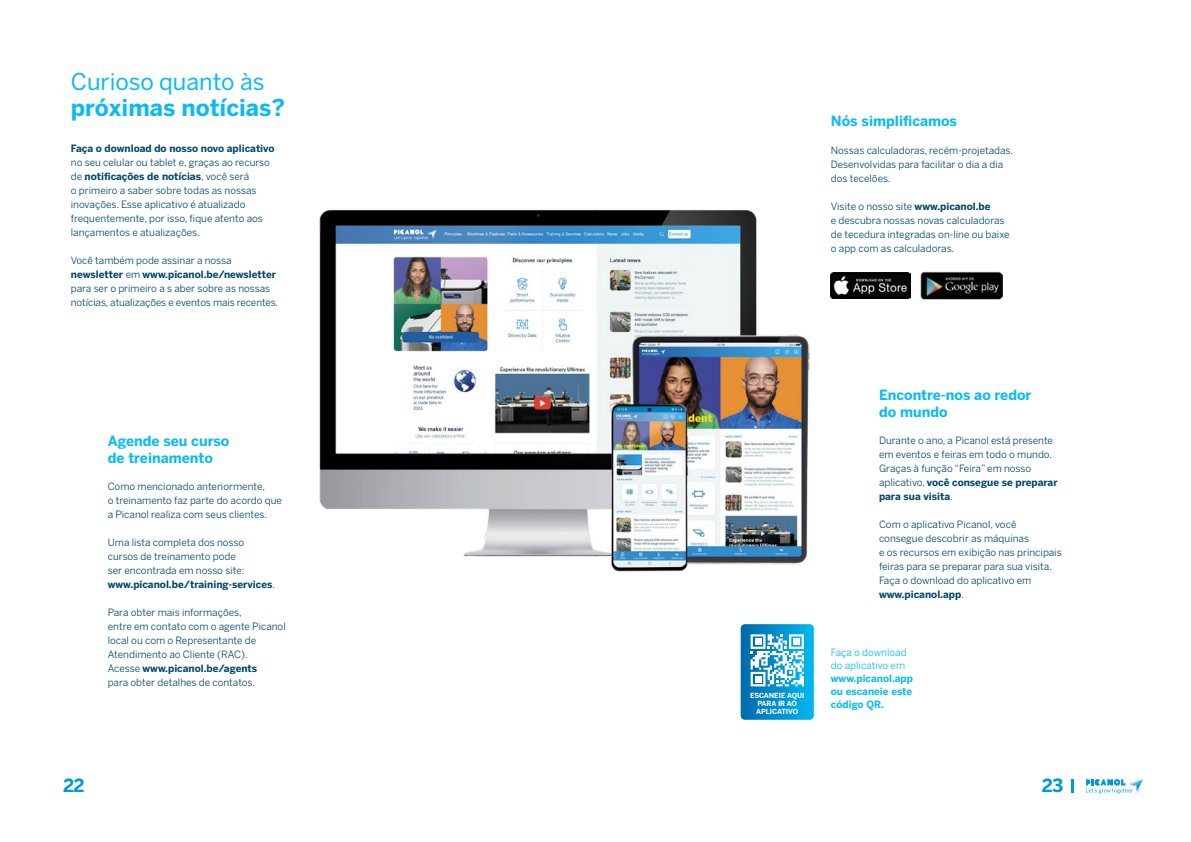
<style>
.page{position:relative;width:1191px;height:842px;background:#fff}
.page>*{position:absolute;margin:0;border:0;box-sizing:border-box;transform-origin:0 0}
.t1{font:700 23px "Benton Sans";color:#0bbbef}
.t2{font:23px "Benton Sans";color:#0bbbef}
.t3{font:700 18px "Benton Sans";color:#0099d4}
.t4{font:700 14px/16.8px "Benton Sans";color:#0bbbef}
.t5{font:10px/14px "Benton Sans";color:#004768}
.t6{font:700 10px/13px "Benton Sans";color:#0bbbef;text-align:justify}
.t7{font:700 10px "Benton Sans";color:#004768}
.t8{font:10px/13px "Benton Sans";color:#0bbbef}
.t9{font:700 7px/8.2px "Benton Sans";letter-spacing:-.005em;color:#fff;text-align:center}
.s1{font-weight:700}
</style>
<div class="page">
<img style="left:319px;top:209px;width:491px;height:363px">
<img style="left:831px;top:272px;width:80px;height:27px">
<img style="left:920px;top:271px;width:82px;height:29px">
<svg style="left:740px;top:624px;width:74px;height:96px;background:#3aa9d7"></svg>
<div style="left:755px;top:638px;width:6px;height:7px;background:#fff"></div>
<svg style="left:1086px;top:779px;width:56px;height:15px"></svg>
<svg style="left:1071px;top:779px;width:2px;height:13px"></svg>
<h1 class="t2" style="left:71px;top:68px;width:195px">Curioso quanto às</h1>
<h1 class="t1" style="left:71px;top:94px;width:216px">próximas notícias?</h1>
<p class="t7" style="left:71px;top:143px;width:205px">Faça o download do nosso novo aplicativo</p>
<p class="t5" style="left:71px;top:156px;width:201px">no seu celular ou tablet e, graças ao recurso de <span class="s1">notificações de notícias</span>, você será<br>o primeiro a saber sobre todas as nossas inovações. Esse aplicativo é atualizado frequentemente, por isso, fique atento aos lançamentos e atualizações.</p>
<p class="t5" style="left:71px;top:254px;width:209px">Você também pode assinar a nossa <span class="s1">newsletter</span> em <span class="s1">www.picanol.be/newsletter </span>para ser o primeiro a s aber sobre as nossas notícias, atualizações e eventos mais recentes.</p>
<h3 class="t4" style="left:108px;top:433px;width:123px">Agende seu curso de treinamento</h3>
<p class="t5" style="left:108px;top:480px;width:176px">Como mencionado anteriormente,<br>o treinamento faz parte do acordo que a Picanol realiza com seus clientes.</p>
<p class="t5" style="left:108px;top:536px;width:169px">Uma lista completa dos nosso cursos de treinamento pode<br>ser encontrada em nosso site: <span class="s1">www.picanol.be/training-services</span>.</p>
<p class="t5" style="left:108px;top:606px;width:179px">Para obter mais informações,<br>entre em contato com o agente Picanol local ou com o Representante de<br>Atendimento ao Cliente (RAC).<br>Acesse <span class="s1">www.picanol.be/agents<br></span>para obter detalhes de contatos.</p>
<h3 class="t4" style="left:831px;top:113px;width:128px">Nós simplificamos</h3>
<p class="t5" style="left:831px;top:144px;width:184px">Nossas calculadoras, recém-projetadas.<br>Desenvolvidas para facilitar o dia a dia dos tecelões.</p>
<p class="t5" style="left:831px;top:200px;width:180px">Visite o nosso site <span class="s1">www.picanol.be<br></span>e descubra nossas novas calculadoras de tecedura integradas on-line ou baixe o app com as calculadoras.</p>
<p class="t9" style="left:750px;top:691px;width:56px">ESCANEIE AQUI<br>PARA IR AO<br>APLICATIVO</p>
<h3 class="t4" style="left:879px;top:387px;width:154px">Encontre-nos ao redor do mundo</h3>
<p class="t5" style="left:879px;top:434px;width:180px">Durante o ano, a Picanol está presente em eventos e feiras em todo o mundo.<br>Graças à função “Feira” em nosso aplicativo, <span class="s1">você consegue se preparar para sua visita</span>.</p>
<p class="t5" style="left:879px;top:518px;width:184px">Com o aplicativo Picanol, você consegue descobrir as máquinas<br>e os recursos em exibição nas principais feiras para se preparar para sua visita.<br>Faça o download do aplicativo em <span class="s1">www.picanol.app</span>.</p>
<p class="t8" style="left:831px;top:645px;width:77px">Faça o download do aplicativo em</p>
<p class="t6" style="left:831px;top:671px;width:84px">www.picanol.app ou escaneie este código QR.</p>
<h2 class="t3" style="left:63px;top:775px;width:23px">22</h2>
<h2 class="t3" style="left:1042px;top:775px;width:23px">23</h2>
</div>
